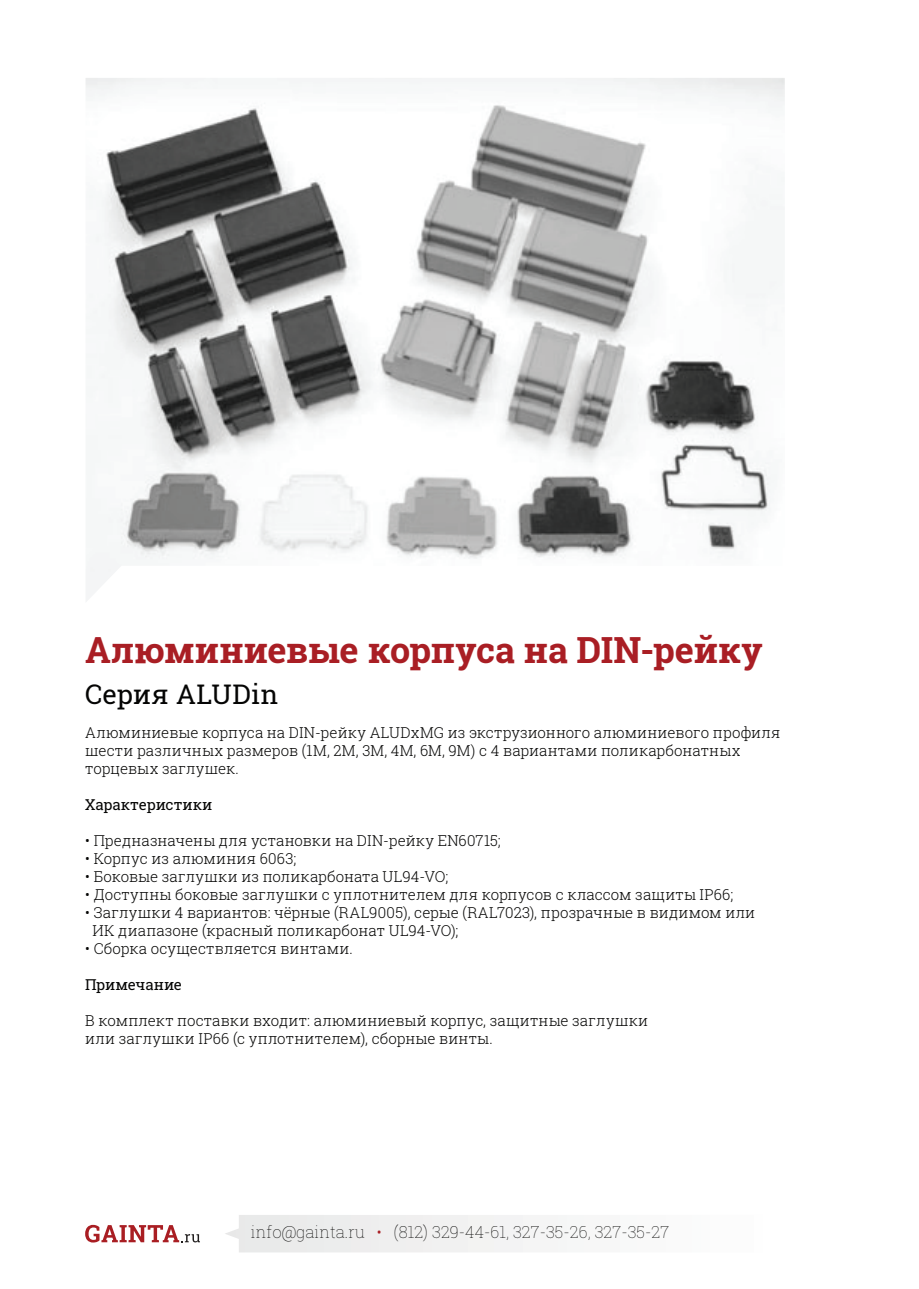
<style>
.page{position:relative;width:919px;height:1289px;background:#fff}
.page>*{position:absolute;margin:0;border:0;box-sizing:border-box;transform-origin:0 0}
.t1{font:700 36px "Roboto Slab";letter-spacing:-.015em;color:#a91e24}
.t2{font:27px "Roboto Slab";letter-spacing:.005em;color:#050504}
.t3{font:100 16.5px "Roboto Slab";color:#050504}
.t4{font:300 15px/18px "Roboto Slab";letter-spacing:.01em;color:#050504}
.t5{font:15px "Roboto Slab";color:#050504}
.s1{color:#a91e23}
</style>
<div class="page">
<svg style="left:86px;top:78px;width:699px;height:523px"></svg>
<div style="left:225px;top:1215px;width:298px;height:37px;background:#efefef"></div>
<svg style="left:85px;top:1224px;width:115px;height:18px"></svg>
<h1 class="t1" style="left:85px;top:625px;width:679px">Алюминиевые корпуса на DIN-рейку</h1>
<h2 class="t2" style="left:85px;top:675px;width:194px">Серия ALUDin</h2>
<p class="t4" style="left:85px;top:723px;width:697px">Алюминиевые корпуса на DIN-рейку ALUDхMG из экструзионного алюминиевого профиля шести различных размеров (1M, 2M, 3M, 4M, 6M, 9M) с 4 вариантами поликарбонатных торцевых заглушек.</p>
<p class="t5" style="left:85px;top:794px;width:129px">Характеристики</p>
<p class="t4" style="left:85px;top:831px;width:417px">• Предназначены для установки на DIN-рейку EN60715;</p>
<p class="t4" style="left:85px;top:849px;width:213px">• Корпус из алюминия 6063;</p>
<p class="t4" style="left:85px;top:867px;width:364px">• Боковые заглушки из поликарбоната UL94-VO;</p>
<p class="t4" style="left:85px;top:885px;width:649px">• Доступны боковые заглушки с уплотнителем для корпусов с классом защиты IP66;</p>
<p class="t4" style="left:92px;top:903px;width:664px;text-indent:-7px">• Заглушки 4 вариантов: чёрные (RAL9005), серые (RAL7023), прозрачные в видимом или<br>ИК диапазоне (красный поликарбонат UL94-VO);</p>
<p class="t4" style="left:85px;top:939px;width:269px">• Сборка осуществляется винтами.</p>
<p class="t5" style="left:85px;top:974px;width:98px">Примечание</p>
<p class="t4" style="left:85px;top:1011px;width:564px">В комплект поставки входит: алюминиевый корпус, защитные заглушки или заглушки IP66 (с уплотнителем), сборные винты.</p>
<p class="t3" style="left:251px;top:1221px;width:420px">info@gainta.ru <span class="s1">•</span> (812) 329-44-61, 327-35-26, 327-35-27</p>
</div>
